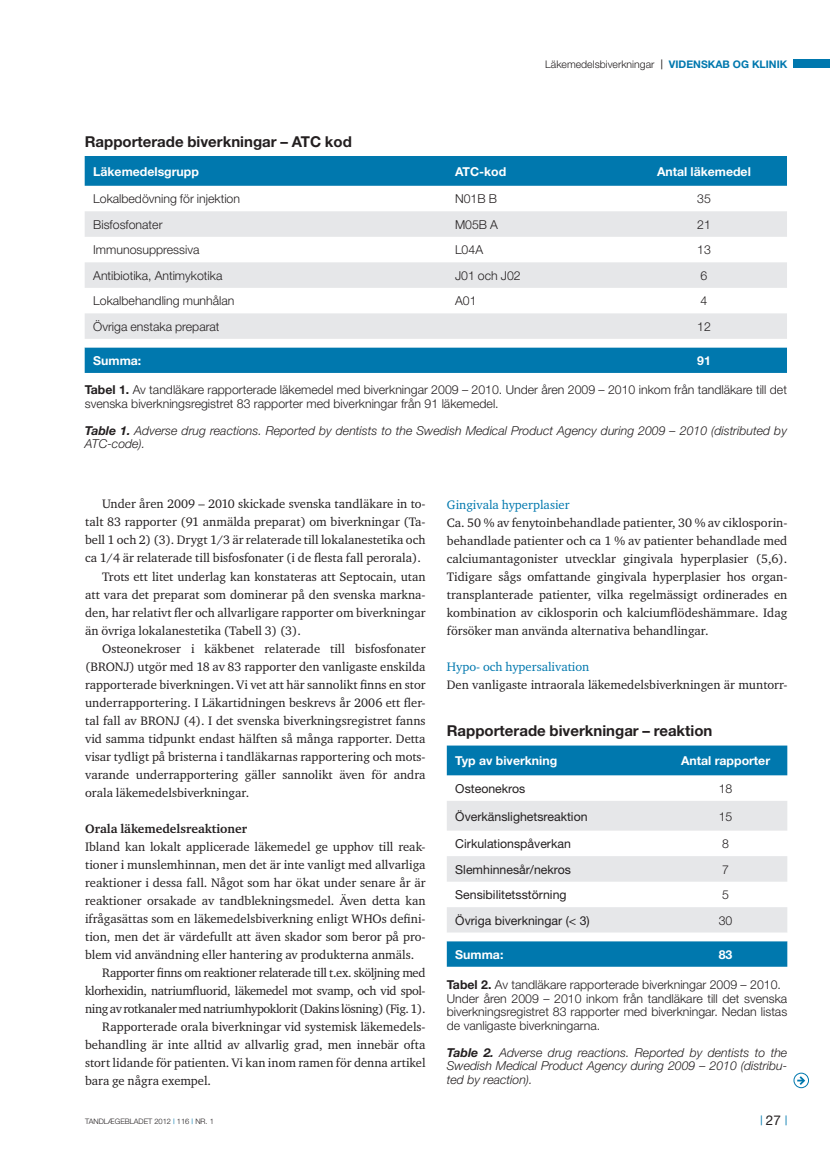
<style>
.page{position:relative;width:830px;height:1157px;background:#fff}
.page>*{position:absolute;margin:0;border:0;box-sizing:border-box;transform-origin:0 0}
.t1{font:700 15px "Helvetica Neue";color:#231f20}
.t2{font:12.6px/18px "Charter ITC";color:#231f20;text-align:justify}
.t3{font:12.6px "Charter ITC";letter-spacing:-.03em;color:#231f20}
.t4{font:12.6px "Charter ITC";color:#0078ae}
.t5{font:700 12.6px "Charter ITC";color:#231f20}
.t6{font:300 12.3px/13.5px "Helvetica Neue";color:#231f20}
.t7{font:italic 300 12.3px/13.5px "Helvetica Neue";color:#231f20}
.t8{font:12.3px "Helvetica Neue";color:#231f20}
.t9{font:700 12.3px "Helvetica Neue";color:#fff}
.t10{font:300 10.5px "Helvetica Neue";color:#231f20}
.t11{font:10.5px "Arial";color:#0078ae}
.t12{font:300 7.5px "Helvetica Neue";color:#231f20}
.s1{font-family:"Arial";font-weight:400}
.s2{font-weight:700;color:#0078ae}
.s3{font-weight:700}
.s4{font-weight:400;color:#0078ae}
.s5{font-family:"Helvetica Neue";font-size:13.5px;color:#231f20}
</style>
<div class="page">
<div style="left:793px;top:60px;width:36px;height:8px;background:#0078ae"></div>
<div style="left:793px;top:1073px;width:15px;height:14px;border:1px solid #0078ae;border-radius:50%"></div>
<svg style="left:796px;top:1074px;width:10px;height:12px"></svg>
<svg style="left:85px;top:156px;width:701px;height:217px;fill:#0078ae"></svg>
<svg style="left:85px;top:211px;width:701px;height:128px;fill:#e6e7e9"></svg>
<svg style="left:85px;top:339px;width:701px;height:8px"></svg>
<svg style="left:446px;top:745px;width:341px;height:221px;fill:#0078ae"></svg>
<svg style="left:446px;top:801px;width:341px;height:131px;fill:#e6e7e9"></svg>
<svg style="left:446px;top:932px;width:341px;height:9px"></svg>
<p class="t1" style="left:85px;top:132px;width:218px">Rapporterade biverkningar – ATC</p>
<p class="t1" style="left:325px;top:132px;width:28px">kod</p>
<p class="t10" style="left:545px;top:58px;width:243px">Läkemedelsbiverkningar <span class="s1">|</span> <span class="s2">videnskab og klinik</span></p>
<p class="t9" style="left:93px;top:164px;width:107px">Läkemedelsgrupp</p>
<p class="t9" style="left:455px;top:164px;width:9px">ATC</p>
<p class="t9" style="left:479px;top:164px;width:29px">-kod</p>
<p class="t9" style="left:656px;top:164px;width:95px">Antal läkemedel</p>
<p class="t6" style="left:93px;top:192px;width:148px">Lokalbedövning för injektion</p>
<p class="t6" style="left:455px;top:192px;width:42px">N01B B</p>
<p class="t6" style="left:696px;top:192px;width:15px">35</p>
<p class="t6" style="left:93px;top:217px;width:71px">Bisfosfonater</p>
<p class="t6" style="left:455px;top:217px;width:44px">M05B A</p>
<p class="t6" style="left:696px;top:217px;width:15px">21</p>
<p class="t6" style="left:93px;top:243px;width:108px">Immunosuppressiva</p>
<p class="t6" style="left:455px;top:243px;width:30px">L04A</p>
<p class="t6" style="left:696px;top:243px;width:15px">13</p>
<p class="t6" style="left:93px;top:268px;width:131px">Antibiotika, Antimykotika</p>
<p class="t6" style="left:455px;top:268px;width:67px">J01 och J02</p>
<p class="t6" style="left:700px;top:268px;width:8px">6</p>
<p class="t6" style="left:93px;top:294px;width:143px">Lokalbehandling munhålan</p>
<p class="t6" style="left:455px;top:294px;width:23px">A01</p>
<p class="t6" style="left:700px;top:294px;width:8px">4</p>
<p class="t6" style="left:93px;top:319px;width:128px">Övriga enstaka preparat</p>
<p class="t6" style="left:696px;top:319px;width:15px">12</p>
<p class="t9" style="left:93px;top:353px;width:50px">Summa:</p>
<p class="t9" style="left:696px;top:353px;width:15px">91</p>
<p class="t6" style="left:85px;top:383px;width:703px"><span class="s3">Tabel 1.</span> Av tandläkare rapporterade läkemedel med biverkningar 2009 – 2010. Under åren 2009 – 2010 inkom från tandläkare till det svenska biverkningsregistret 83 rapporter med biverkningar från 91 läkemedel.</p>
<p class="t7" style="left:85px;top:423px;width:703px"><span class="s3">Table 1.</span> Adverse drug reactions. Reported by dentists to the Swedish Medical Product Agency during 2009 – 2010 (distributed by<br>ATC-code).</p>
<p class="t2" style="left:102px;top:495px;width:325px">Under åren 2009 – 2010 skickade svenska tandläkare in to-</p>
<p class="t2" style="left:85px;top:513px;width:342px">talt 83 rapporter (91 anmälda preparat) om biverkningar (Ta-</p>
<p class="t2" style="left:85px;top:531px;width:342px">bell 1 och 2) (3). Drygt 1/3 är relaterade till lokalanestetika och</p>
<p class="t2" style="left:85px;top:549px;width:337px">ca 1/4 är relaterade till bisfosfonater (i de flesta fall perorala).</p>
<p class="t2" style="left:102px;top:567px;width:325px">Trots ett litet underlag kan konstateras att Septocain, utan</p>
<p class="t2" style="left:85px;top:585px;width:342px">att vara det preparat som dominerar på den svenska markna-</p>
<p class="t2" style="left:85px;top:603px;width:342px">den, har relativt fler och allvarligare rapporter om biverkningar</p>
<p class="t2" style="left:85px;top:621px;width:217px">än övriga lokalanestetika (Tabell 3) (3).</p>
<p class="t2" style="left:102px;top:639px;width:325px">Osteonekroser i käkbenet relaterade till bisfosfonater</p>
<p class="t2" style="left:85px;top:657px;width:342px">(BRONJ) utgör med 18 av 83 rapporter den vanligaste enskilda</p>
<p class="t2" style="left:85px;top:675px;width:342px">rapporterade biverkningen. Vi vet att här sannolikt finns en stor</p>
<p class="t2" style="left:85px;top:693px;width:342px">underrapportering. I Läkartidningen beskrevs år 2006 ett fler-</p>
<p class="t2" style="left:85px;top:711px;width:342px">tal fall av BRONJ (4). I det svenska biverkningsregistret fanns</p>
<p class="t2" style="left:85px;top:729px;width:342px">vid samma tidpunkt endast hälften så många rapporter. Detta</p>
<p class="t2" style="left:85px;top:747px;width:342px">visar tydligt på bristerna i tandläkarnas rapportering och mots-</p>
<p class="t2" style="left:85px;top:765px;width:342px">varande underrapportering gäller sannolikt även för andra</p>
<p class="t2" style="left:85px;top:783px;width:165px">orala läkemedelsbiverkningar.</p>
<p class="t5" style="left:85px;top:820px;width:163px">Orala läkemedelsreaktioner</p>
<p class="t2" style="left:85px;top:837px;width:342px">Ibland kan lokalt applicerade läkemedel ge upphov till reak-</p>
<p class="t2" style="left:85px;top:855px;width:342px">tioner i munslemhinnan, men det är inte vanligt med allvarliga</p>
<p class="t2" style="left:85px;top:873px;width:342px">reaktioner i dessa fall. Något som har ökat under senare år är</p>
<p class="t2" style="left:85px;top:891px;width:342px">reaktioner orsakade av tandblekningsmedel. Även detta kan</p>
<p class="t2" style="left:85px;top:909px;width:342px">ifrågasättas som en läkemedelsbiverkning enligt WHOs defini-</p>
<p class="t2" style="left:85px;top:927px;width:342px">tion, men det är värdefullt att även skador som beror på pro-</p>
<p class="t2" style="left:85px;top:945px;width:330px">blem vid användning eller hantering av produkterna anmäls.</p>
<p class="t3" style="left:102px;top:964px;width:325px">Rapporter finns om reaktioner relaterade till t.ex. sköljning med</p>
<p class="t3" style="left:85px;top:982px;width:342px">klorhexidin, natriumfluorid, läkemedel mot svamp, och vid spol-</p>
<p class="t3" style="left:85px;top:1000px;width:342px">ning av rotkanaler med natriumhypoklorit (Dakins lösning) (Fig. 1).</p>
<p class="t2" style="left:102px;top:1017px;width:325px">Rapporterade orala biverkningar vid systemisk läkemedels-</p>
<p class="t2" style="left:85px;top:1035px;width:342px">behandling är inte alltid av allvarlig grad, men innebär ofta</p>
<p class="t2" style="left:85px;top:1053px;width:342px">stort lidande för patienten. Vi kan inom ramen för denna artikel</p>
<p class="t2" style="left:85px;top:1071px;width:127px">bara ge några exempel.</p>
<p class="t12" style="left:85px;top:1116px;width:130px">tandlægebladet 2012 <span class="s4">|</span> 116 <span class="s4">|</span> nr. 1</p>
<p class="t4" style="left:446px;top:496px;width:124px">Gingivala hyperplasier</p>
<p class="t2" style="left:446px;top:513px;width:342px">Ca. 50 % av fenytoinbehandlade patienter, 30 % av ciklosporin&shy;behandlade patienter och ca 1 % av patienter behandlade med calciumantagonister utvecklar gingivala hyperplasier (5,6).<br>Tidigare sågs omfattande gingivala hyperplasier hos organ&shy;transplanterade patienter, vilka regelmässigt ordinerades en kombination av ciklosporin och kalciumflödeshämmare. Idag försöker man använda alternativa behandlingar.</p>
<p class="t4" style="left:446px;top:658px;width:144px">Hypo- och hypersalivation</p>
<p class="t2" style="left:446px;top:675px;width:340px">Den vanligaste intraorala läkemedelsbiverkningen är muntorr-</p>
<p class="t1" style="left:446px;top:721px;width:267px">Rapporterade biverkningar – reaktion</p>
<p class="t9" style="left:455px;top:753px;width:103px">Typ av biverkning</p>
<p class="t9" style="left:680px;top:753px;width:91px">Antal rapporter</p>
<p class="t8" style="left:455px;top:781px;width:71px">Osteonekros</p>
<p class="t6" style="left:718px;top:781px;width:15px">18</p>
<p class="t8" style="left:455px;top:809px;width:134px">Överkänslighetsreaktion</p>
<p class="t6" style="left:718px;top:809px;width:15px">15</p>
<p class="t8" style="left:455px;top:836px;width:117px">Cirkulationspåverkan</p>
<p class="t6" style="left:721px;top:837px;width:8px">8</p>
<p class="t8" style="left:455px;top:862px;width:117px">Slemhinnesår/nekros</p>
<p class="t6" style="left:721px;top:862px;width:8px">7</p>
<p class="t8" style="left:455px;top:887px;width:113px">Sensibilitetsstörning</p>
<p class="t6" style="left:721px;top:888px;width:8px">5</p>
<p class="t8" style="left:455px;top:913px;width:136px">Övriga biverkningar (&lt; 3)</p>
<p class="t6" style="left:718px;top:913px;width:15px">30</p>
<p class="t9" style="left:455px;top:946px;width:50px">Summa:</p>
<p class="t9" style="left:718px;top:946px;width:15px">83</p>
<p class="t6" style="left:446px;top:977px;width:342px"><span class="s3">Tabel 2.</span> Av tandläkare rapporterade biverkningar 2009 – 2010.<br>Under åren 2009 – 2010 inkom från tandläkare till det svenska biverkningsregistret 83 rapporter med biverkningar. Nedan listas de vanligaste biverkningarna.</p>
<p class="t7" style="left:446px;top:1045px;width:342px;text-align:justify"><span class="s3">Table 2.</span> Adverse drug reactions. Reported by dentists to the Swedish Medical Product Agency during 2009 – 2010 (distribu&shy;ted by reaction).</p>
<p class="t11" style="left:759px;top:1112px;width:29px">| <span class="s5">27</span> |</p>
</div>
